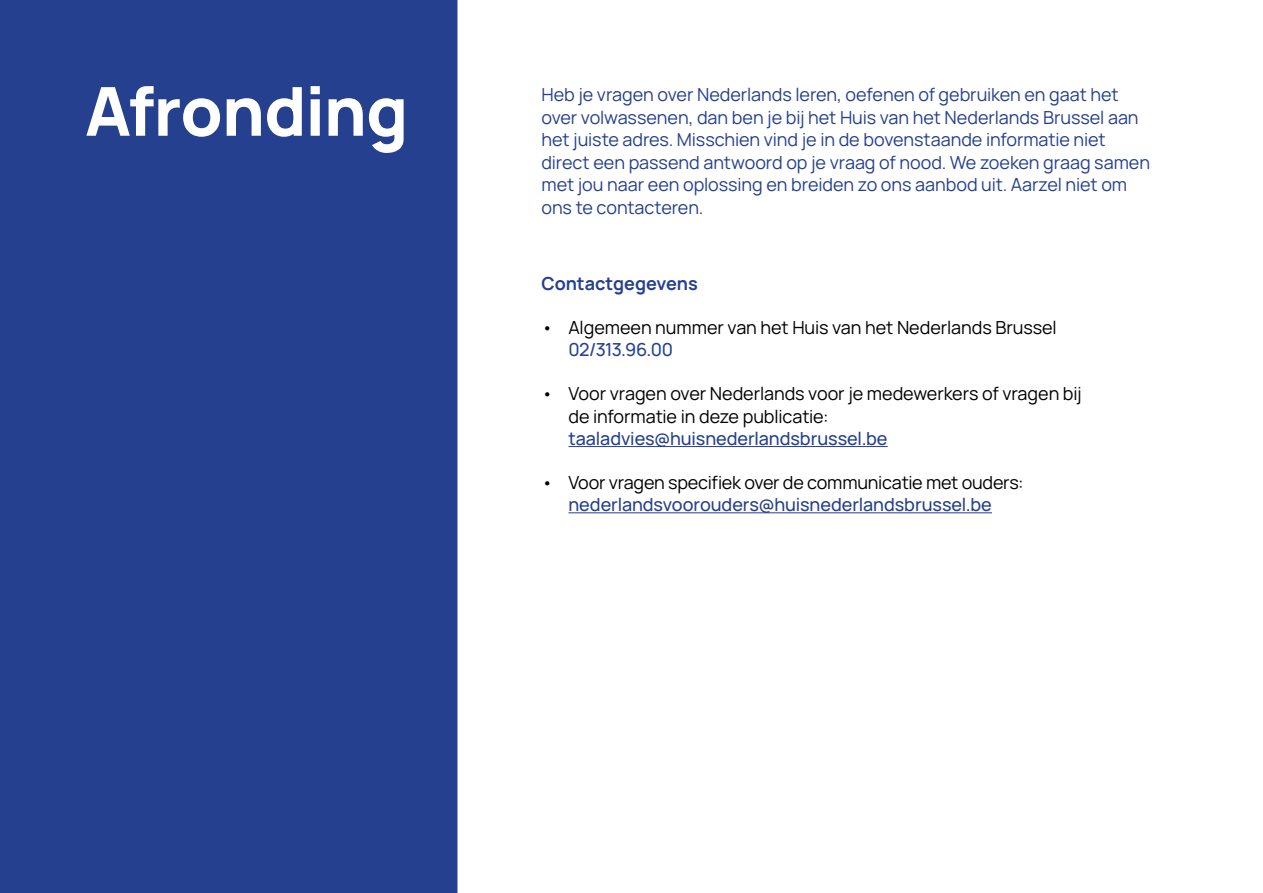
<style>
.page{position:relative;width:1263px;height:893px;background:#fff}
.page>*{position:absolute;margin:0;border:0;box-sizing:border-box;transform-origin:0 0}
.t1{font:800 67.5px "Manrope";letter-spacing:-.015em;color:#fff}
.t2{font:18px/22.5px "Manrope";letter-spacing:-.005em;color:#25408f}
.t3{font:18px/22.5px "Manrope";letter-spacing:-.005em;color:#000}
.t4{font:500 18px "Manrope";letter-spacing:-.005em;color:#25408f}
.t5{font:700 18px "Manrope";letter-spacing:-.005em;color:#25408f}
</style>
<div class="page">
<div style="left:0;top:0;width:457px;height:893px;background:#25408f"></div>
<hr style="left:568px;top:446px;width:320px;height:1px;background:#25408f">
<hr style="left:568px;top:513px;width:424px;height:1px;background:#25408f">
<h1 class="t1" style="left:85px;top:64px;width:325px">Afronding</h1>
<p class="t2" style="left:541px;top:82px;width:610px">Heb je vragen over Nederlands leren, oefenen of gebruiken en gaat het over volwassenen, dan ben je bij het Huis van het Nederlands Brussel aan het juiste adres. Misschien vind je in de bovenstaande informatie niet direct een passend antwoord op je vraag of nood. We zoeken graag samen met jou naar een oplossing en breiden zo ons aanbod uit. Aarzel niet om ons te contacteren.</p>
<p class="t5" style="left:541px;top:271px;width:158px">Contactgegevens</p>
<p class="t3" style="left:541px;top:315px;width:517px">• Algemeen nummer van het Huis van het Nederlands Brussel</p>
<p class="t4" style="left:568px;top:337px;width:106px">02/313.96.00</p>
<p class="t3" style="left:568px;top:381px;width:515px;text-indent:-27px">• Voor vragen over Nederlands voor je medewerkers of vragen bij de informatie in deze publicatie:</p>
<p class="t4" style="left:568px;top:426px;width:321px">taaladvies@huisnederlandsbrussel.be</p>
<p class="t3" style="left:541px;top:470px;width:484px">• Voor vragen specifiek over de communicatie met ouders:</p>
<p class="t4" style="left:568px;top:492px;width:425px">nederlandsvoorouders@huisnederlandsbrussel.be</p>
</div>
